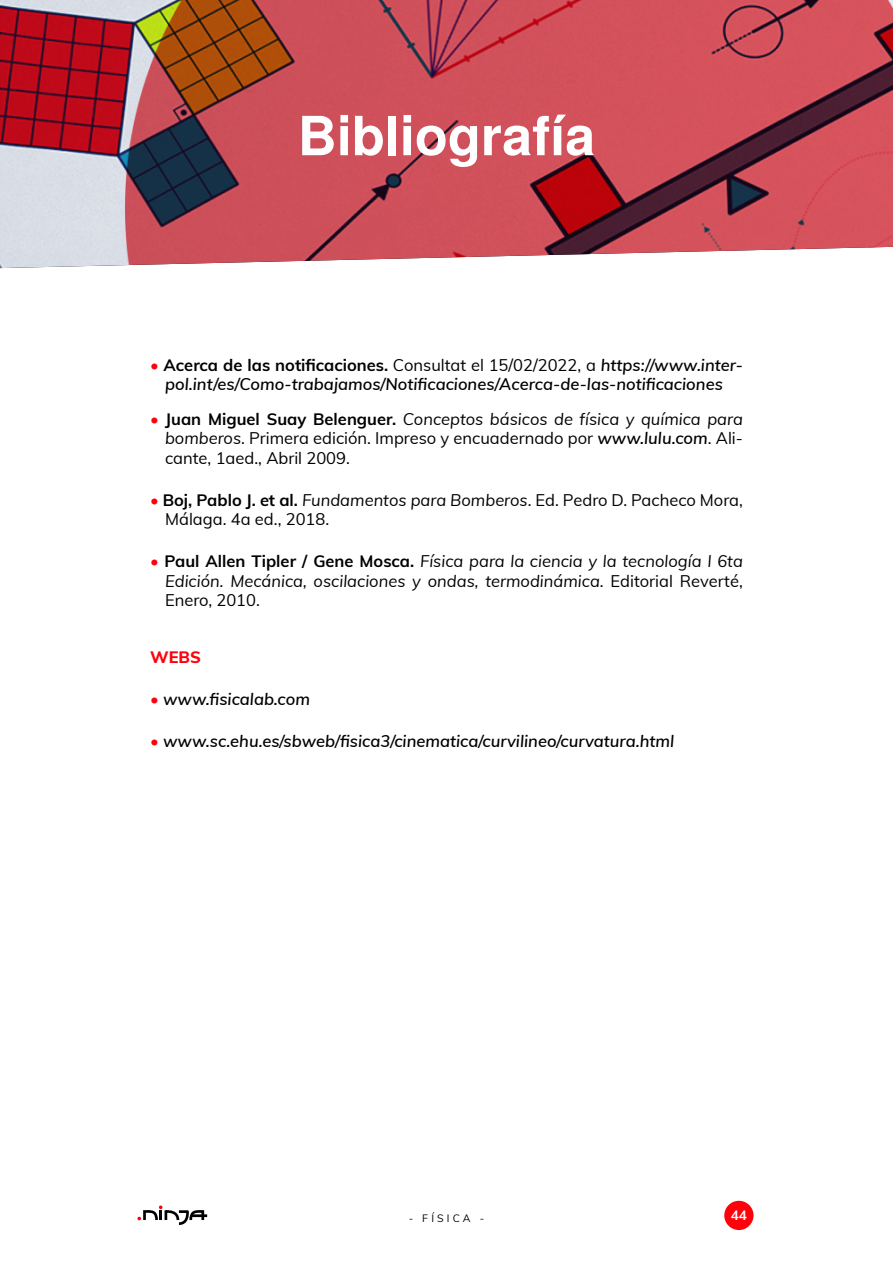
<style>
.page{position:relative;width:893px;height:1263px;background:#fff}
.page>*{position:absolute;margin:0;border:0;box-sizing:border-box;transform-origin:0 0}
.t1{font:700 54px "Te X Gyre Heros";color:#fff}
.t2{font:16.5px/19.5px "Muli";color:#000;text-align:justify}
.t3{font:italic 600 16.5px/19.5px "Muli";color:#000;text-align:center}
.t4{font:italic 16.5px/19.5px "Muli";color:#000;text-align:justify}
.t5{font:800 16.5px "Muli";color:#ff010a}
.t6{font:200 13.5px "Mulish";color:#fff}
.t7{font:10.5px "Muli";letter-spacing:.3em;color:#000}
.s1{font-weight:400;font-style:normal;color:#ff010a}
.s2{font-weight:700;font-style:normal}
.s3{font-weight:400;font-style:normal}
.s4{color:#ff010a}
.s5{font-weight:700}
.s6{font-style:italic}
.s7{font-weight:600;font-style:italic}
.s8{font-style:normal;color:#ff010a}
.s9{font-style:normal}
</style>
<div class="page">
<div style="left:724px;top:1201px;width:29px;height:29px;background:#ff010a;border-radius:50%"></div>
<svg style="left:137px;top:1206px;width:70px;height:19px"></svg>
<img style="left:0;top:0;width:892px;height:268px">
<h1 class="t1" style="left:298px;top:94px;width:299px">Bibliografía</h1>
<p class="t3" style="left:150px;top:354px;width:594px"><span class="s1">•</span> <span class="s2">Acerca de las notificaciones.</span> <span class="s3">Consultat el 15/02/2022, a</span> https://www.inter&shy;pol.int/es/Como-trabajamos/Notificaciones/Acerca-de-las-notificaciones</p>
<p class="t2" style="left:165px;top:408px;width:579px;text-indent:-15px"><span class="s4">•</span> <span class="s5">Juan Miguel Suay Belenguer.</span> <span class="s6">Conceptos básicos de física y química para bomberos</span>. Primera edición. Impreso y encuadernado por <span class="s7">www.lulu.com</span>. Ali&shy;cante, 1aed., Abril 2009.</p>
<p class="t2" style="left:165px;top:489px;width:579px;text-indent:-15px"><span class="s4">•</span> <span class="s5">Boj, Pablo J. et al.</span> <span class="s6">Fundamentos para Bomberos</span>. Ed. Pedro D. Pacheco Mora,<br>Málaga. 4a ed., 2018.</p>
<p class="t4" style="left:165px;top:551px;width:579px;text-indent:-15px"><span class="s8">•</span> <span class="s2">Paul Allen Tipler / Gene Mosca.</span> Física para la ciencia y la tecnología I 6ta Edición. Mecánica, oscilaciones y ondas, termodinámica<span class="s9">. Editorial Reverté, Enero, 2010.</span></p>
<p class="t5" style="left:150px;top:645px;width:52px">WEBS</p>
<p class="t3" style="left:150px;top:689px;width:161px"><span class="s1">•</span> www.fisicalab.com</p>
<p class="t3" style="left:150px;top:731px;width:525px"><span class="s1">•</span> www.sc.ehu.es/sbweb/fisica3/cinematica/curvilineo/curvatura.html</p>
<p class="t7" style="left:409px;top:1211px;width:77px">- FÍSICA -</p>
<p class="t6" style="left:730px;top:1206px;width:18px">44</p>
</div>
